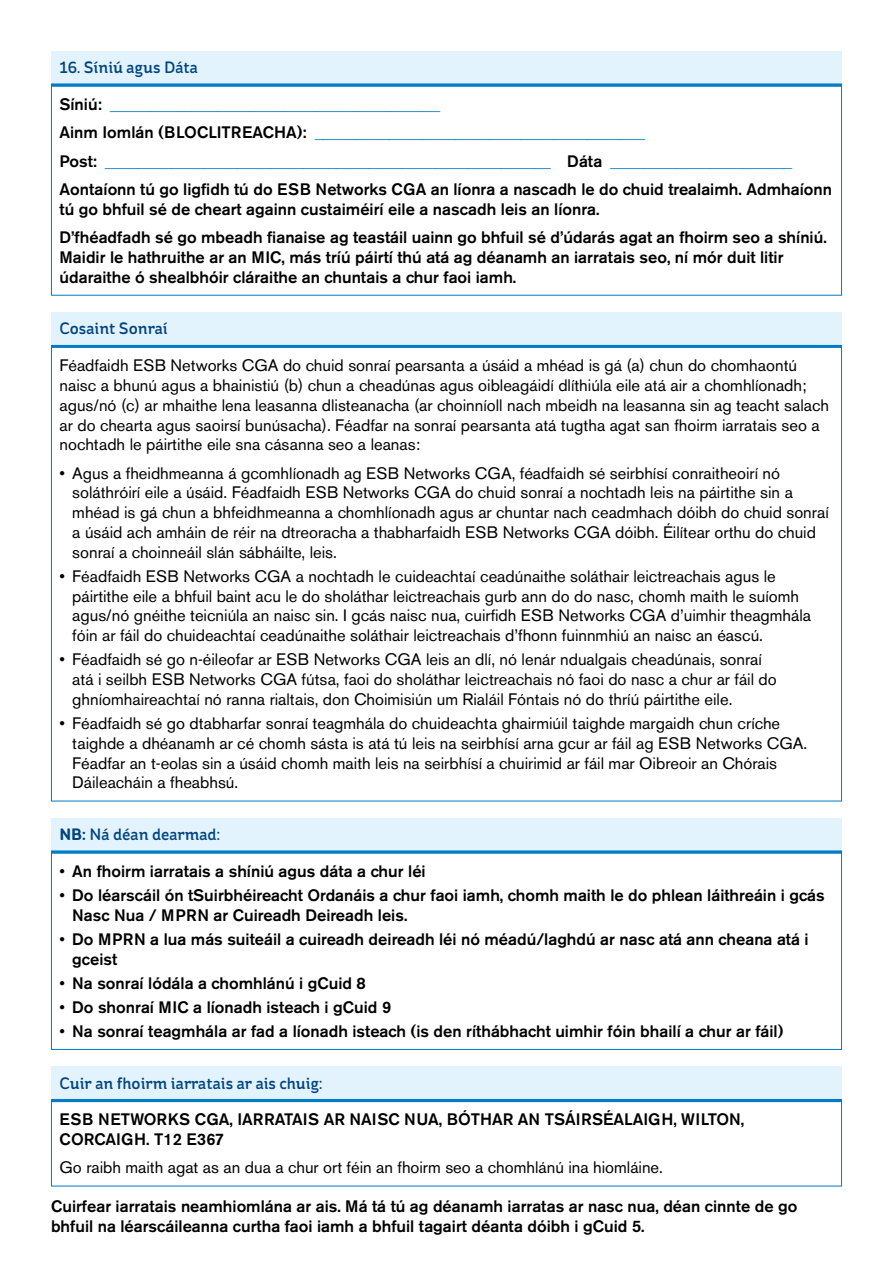
<style>
.page{position:relative;width:893px;height:1263px;background:#fff}
.page>*{position:absolute;margin:0;border:0;box-sizing:border-box;transform-origin:0 0}
.Question_text{font:16.5px/19.8px "Akzidenz Grotesk BE";color:#000}
.Question_text_LAST{font:500 16.5px/19.8px "Akzidenz Grotesk BE";color:#000}
.Question_text-2{font:500 16.5px/19.8px "Akzidenz Grotesk BE";color:#000}
.Question_text-3{font:16.5px "Akzidenz Grotesk BE";color:#007bc4}
.Body_Text_Full_out{font:500 16.5px/19.8px "Akzidenz Grotesk BE";color:#000}
.Question_Head{font:500 16.5px "St Ryde";color:#00457f}
.Question_text_LAST-2{font:16.5px "Akzidenz Grotesk BE";color:#000}
.s1{font-weight:500;color:#000}
.s2{font-weight:700}
.s3{font-weight:400}
</style>
<div class="page">
<div style="left:51px;top:51px;width:791px;height:34px;background:#e3f3fe"></div>
<hr style="left:51px;top:84px;width:791px;height:3px;background:#007bc4">
<div style="left:51px;top:84px;width:791px;height:212px;border:1px solid #007bc4"></div>
<div style="left:51px;top:312px;width:791px;height:34px;background:#e3f3fe"></div>
<hr style="left:51px;top:345px;width:791px;height:3px;background:#007bc4">
<div style="left:51px;top:818px;width:791px;height:34px;background:#e3f3fe"></div>
<hr style="left:51px;top:851px;width:791px;height:3px;background:#007bc4">
<div style="left:51px;top:851px;width:791px;height:199px;border:1px solid #007bc4"></div>
<div style="left:51px;top:1066px;width:791px;height:34px;background:#e3f3fe"></div>
<hr style="left:51px;top:1099px;width:791px;height:3px;background:#007bc4">
<div style="left:51px;top:1099px;width:791px;height:87px;border:1px solid #007bc4"></div>
<h2 class="Question_Head" style="left:60px;top:58px;width:140px">16. Síniú agus Dáta</h2>
<p class="Question_text-3" style="left:60px;top:94px;width:382px"><span class="s1">Síniú:</span> ________________________________________</p>
<p class="Question_text-3" style="left:60px;top:123px;width:587px"><span class="s1">Ainm Iomlán (BLOCLITREACHA):</span> ________________________________________</p>
<p class="Question_text-3" style="left:60px;top:151px;width:734px"><span class="s1">Post:</span> ______________________________________________________ <span class="s1">Dáta</span> ______________________</p>
<p class="Question_text-2" style="left:60px;top:179px;width:774px">Aontaíonn tú go ligfidh tú do ESB Networks CGA an líonra a nascadh le do chuid trealaimh. Admhaíonn tú go bhfuil sé de cheart againn custaiméirí eile a nascadh leis an líonra.</p>
<p class="Question_text_LAST" style="left:60px;top:227px;width:769px">D’fhéadfadh sé go mbeadh fianaise ag teastáil uainn go bhfuil sé d’údarás agat an fhoirm seo a shíniú.<br>Maidir le hathruithe ar an MIC, más tríú páirtí thú atá ag déanamh an iarratais seo, ní mór duit litir údaraithe ó shealbhóir cláraithe an chuntais a chur faoi iamh.</p>
<h2 class="Question_Head" style="left:60px;top:319px;width:110px">Cosaint Sonraí</h2>
<p class="Question_text" style="left:60px;top:355px;width:771px">Féadfaidh ESB Networks CGA do chuid sonraí pearsanta a úsáid a mhéad is gá (a) chun do chomhaontú naisc a bhunú agus a bhainistiú (b) chun a cheadúnas agus oibleagáidí dlíthiúla eile atá air a chomhlíonadh; agus/nó (c) ar mhaithe lena leasanna dlisteanacha (ar choinníoll nach mbeidh na leasanna sin ag teacht salach ar do chearta agus saoirsí bunúsacha). Féadfar na sonraí pearsanta atá tugtha agat san fhoirm iarratais seo a nochtadh le páirtithe eile sna cásanna seo a leanas:</p>
<p class="Question_text" style="left:72px;top:463px;width:758px;text-indent:-13px">• Agus a fheidhmeanna á gcomhlíonadh ag ESB Networks CGA, féadfaidh sé seirbhísí conraitheoirí nó soláthróirí eile a úsáid. Féadfaidh ESB Networks CGA do chuid sonraí a nochtadh leis na páirtithe sin a mhéad is gá chun a bhfeidhmeanna a chomhlíonadh agus ar chuntar nach ceadmhach dóibh do chuid sonraí a úsáid ach amháin de réir na dtreoracha a thabharfaidh ESB Networks CGA dóibh. Éilítear orthu do chuid sonraí a choinneáil slán sábháilte, leis.</p>
<p class="Question_text" style="left:72px;top:566px;width:740px;text-indent:-13px">• Féadfaidh ESB Networks CGA a nochtadh le cuideachtaí ceadúnaithe soláthair leictreachais agus le páirtithe eile a bhfuil baint acu le do sholáthar leictreachais gurb ann do do nasc, chomh maith le suíomh agus/nó gnéithe teicniúla an naisc sin. I gcás naisc nua, cuirfidh ESB Networks CGA d’uimhir theagmhála fóin ar fáil do chuideachtaí ceadúnaithe soláthair leictreachais d’fhonn fuinnmhiú an naisc an éascú.</p>
<p class="Question_text" style="left:72px;top:650px;width:706px;text-indent:-13px">• Féadfaidh sé go n-éileofar ar ESB Networks CGA leis an dlí, nó lenár ndualgais cheadúnais, sonraí atá i seilbh ESB Networks CGA fútsa, faoi do sholáthar leictreachais nó faoi do nasc a chur ar fáil do ghníomhaireachtaí nó ranna rialtais, don Choimisiún um Rialáil Fóntais nó do thríú páirtithe eile.</p>
<p class="Question_text" style="left:72px;top:713px;width:737px;text-indent:-13px">• Féadfaidh sé go dtabharfar sonraí teagmhála do chuideachta ghairmiúil taighde margaidh chun críche taighde a dhéanamh ar cé chomh sásta is atá tú leis na seirbhísí arna gcur ar fáil ag ESB Networks CGA.<br>Féadfar an t-eolas sin a úsáid chomh maith leis na seirbhísí a chuirimid ar fáil mar Oibreoir an Chórais Dáileacháin a fheabhsú.</p>
<h2 class="Question_Head" style="left:60px;top:825px;width:162px"><span class="s2">NB:</span> Ná déan dearmad:</h2>
<p class="Question_text_LAST" style="left:60px;top:861px;width:368px"><span class="s3">•</span> An fhoirm iarratais a shíniú agus dáta a chur léi</p>
<p class="Question_text_LAST" style="left:72px;top:885px;width:754px;text-indent:-13px"><span class="s3">•</span> Do léarscáil ón tSuirbhéireacht Ordanáis a chur faoi iamh, chomh maith le do phlean láithreáin i gcás<br>Nasc Nua / MPRN ar Cuireadh Deireadh leis.</p>
<p class="Question_text_LAST" style="left:72px;top:929px;width:738px;text-indent:-13px"><span class="s3">•</span> Do MPRN a lua más suiteáil a cuireadh deireadh léi nó méadú/laghdú ar nasc atá ann cheana atá i gceist</p>
<p class="Question_text_LAST" style="left:60px;top:973px;width:308px"><span class="s3">•</span> Na sonraí lódála a chomhlánú i gCuid 8</p>
<p class="Question_text_LAST" style="left:60px;top:997px;width:333px"><span class="s3">•</span> Do shonraí MIC a líonadh isteach i gCuid 9</p>
<p class="Question_text_LAST" style="left:60px;top:1021px;width:726px"><span class="s3">•</span> Na sonraí teagmhála ar fad a líonadh isteach (is den ríthábhacht uimhir fóin bhailí a chur ar fáil)</p>
<h2 class="Question_Head" style="left:60px;top:1073px;width:264px">Cuir an fhoirm iarratais ar ais chuig:</h2>
<p class="Question_text-2" style="left:60px;top:1109px;width:686px">ESB NETWORKS CGA, IARRATAIS AR NAISC NUA, BÓTHAR AN TSÁIRSÉALAIGH, WILTON,<br>CORCAIGH. T12 E367</p>
<p class="Question_text_LAST-2" style="left:60px;top:1158px;width:605px">Go raibh maith agat as an dua a chur ort féin an fhoirm seo a chomhlánú ina hiomláine.</p>
<p class="Body_Text_Full_out" style="left:51px;top:1196px;width:748px">Cuirfear iarratais neamhiomlána ar ais. Má tá tú ag déanamh iarratas ar nasc nua, déan cinnte de go bhfuil na léarscáileanna curtha faoi iamh a bhfuil tagairt déanta dóibh i gCuid 5.</p>
</div>
